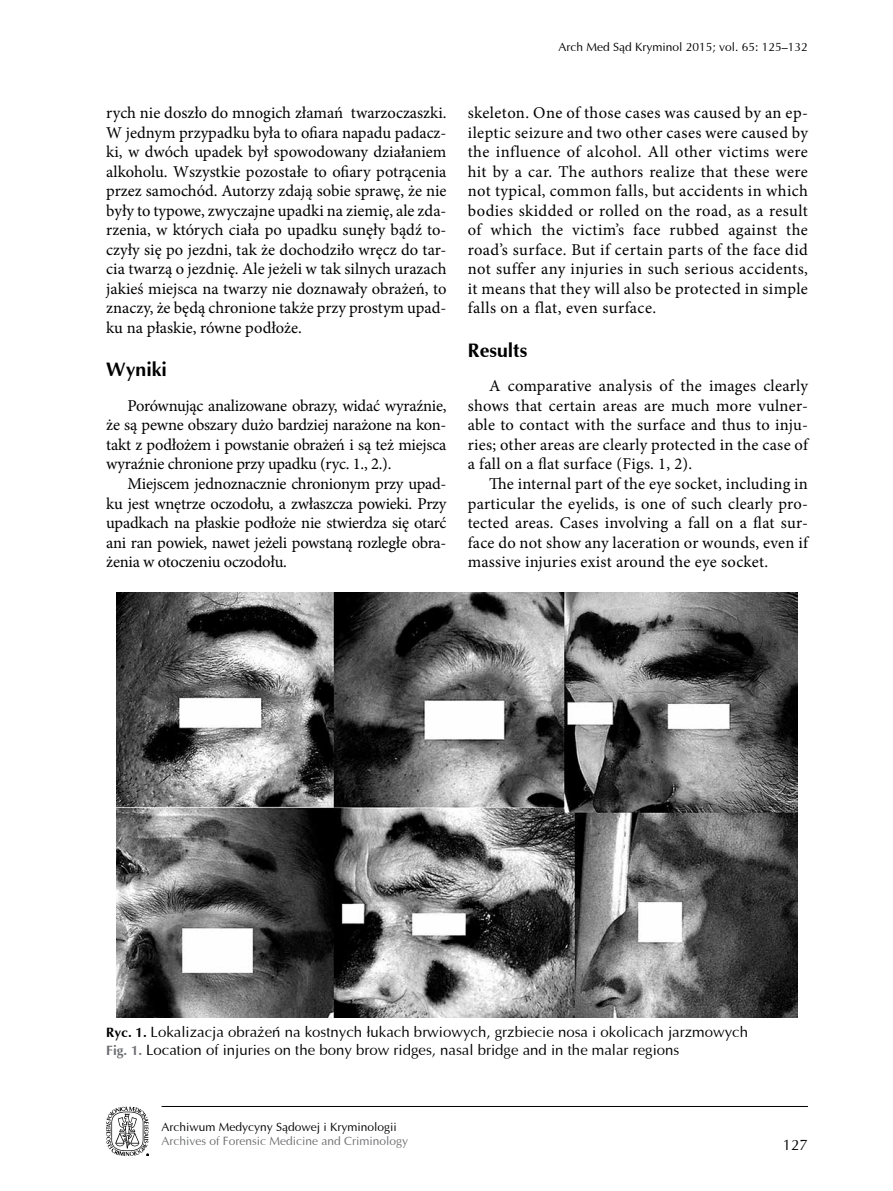
<style>
.page{position:relative;width:893px;height:1191px;background:#fff}
.page>*{position:absolute;margin:0;border:0;box-sizing:border-box;transform-origin:0 0}
.t1{font:700 19.5px "Ottawa";color:#000}
.t2{font:16.5px/19.5px "Minion Pro";letter-spacing:.005em;color:#000;text-align:justify}
.t3{font:15px/18px "Ottawa";color:#000}
.t4{font:12px "Ottawa";color:#000}
.t5{font:12px "Ottawa";color:#6d6e71}
.s1{font-weight:700;font-size:13.5px}
.s2{font-weight:700;font-size:13.5px;color:#6d6e71}
</style>
<div class="page">
<hr style="left:162px;top:1106px;width:646px;height:1px;background:#000">
<svg style="left:106px;top:1106px;width:43px;height:50px"></svg>
<img style="left:117px;top:593px;width:680px;height:424px">
<p class="t2" style="left:106px;top:103px;width:342px">rych nie doszło do mnogich złamań twarzoczaszki.<br>W jednym przypadku była to ofiara napadu padacz&shy;ki, w dwóch upadek był spowodowany działaniem alkoholu. Wszystkie pozostałe to ofiary potrącenia przez samochód. Autorzy zdają sobie sprawę, że nie były to typowe, zwyczajne upadki na ziemię, ale zda&shy;rzenia, w których ciała po upadku sunęły bądź to&shy;czyły się po jezdni, tak że dochodziło wręcz do tar&shy;cia twarzą o jezdnię. Ale jeżeli w tak silnych urazach jakieś miejsca na twarzy nie doznawały obrażeń, to znaczy, że będą chronione także przy prostym upad&shy;ku na płaskie, równe podłoże.</p>
<p class="t1" style="left:106px;top:357px;width:62px">Wyniki</p>
<p class="t2" style="left:106px;top:396px;width:342px;text-indent:21px">Porównując analizowane obrazy, widać wyraźnie, że są pewne obszary dużo bardziej narażone na kon&shy;takt z podłożem i powstanie obrażeń i są też miejsca wyraźnie chronione przy upadku (ryc. 1., 2.).</p>
<p class="t2" style="left:106px;top:474px;width:342px;text-indent:21px">Miejscem jednoznacznie chronionym przy upad&shy;ku jest wnętrze oczodołu, a zwłaszcza powieki. Przy upadkach na płaskie podłoże nie stwierdza się otarć ani ran powiek, nawet jeżeli powstaną rozległe obra&shy;żenia w otoczeniu oczodołu.</p>
<p class="t4" style="left:558px;top:40px;width:251px">Arch Med Sąd Kryminol 2015; vol. 65: 125–132</p>
<p class="t2" style="left:468px;top:103px;width:342px">skeleton. One of those cases was caused by an ep&shy;ileptic seizure and two other cases were caused by the influence of alcohol. All other victims were hit by a car. The authors realize that these were not typical, common falls, but accidents in which bodies skidded or rolled on the road, as a result of which the victim’s face rubbed against the road’s surface. But if certain parts of the face did not suffer any injuries in such serious accidents, it means that they will also be protected in simple falls on a flat, even surface.</p>
<p class="t1" style="left:468px;top:338px;width:61px">Results</p>
<p class="t2" style="left:468px;top:376px;width:342px;text-indent:21px">A comparative analysis of the images clearly shows that certain areas are much more vulner&shy;able to contact with the surface and thus to inju&shy;ries; other areas are clearly protected in the case of a fall on a flat surface (Figs. 1, 2).</p>
<p class="t2" style="left:468px;top:474px;width:342px;text-indent:21px">The internal part of the eye socket, including in particular the eyelids, is one of such clearly pro&shy;tected areas. Cases involving a fall on a flat sur&shy;face do not show any laceration or wounds, even if massive injuries exist around the eye socket.</p>
<p class="t3" style="left:106px;top:1022px;width:643px"><span class="s1">Ryc. 1.</span> Lokalizacja obrażeń na kostnych łukach brwiowych, grzbiecie nosa i okolicach jarzmowych<br><span class="s2">Fig. 1.</span> Location of injuries on the bony brow ridges, nasal bridge and in the malar regions</p>
<p class="t4" style="left:162px;top:1119px;width:237px">Archiwum Medycyny Sądowej i Kryminologii</p>
<p class="t5" style="left:162px;top:1134px;width:248px">Archives of Forensic Medicine and Criminology</p>
<p class="t3" style="left:783px;top:1136px;width:27px">127</p>
</div>
